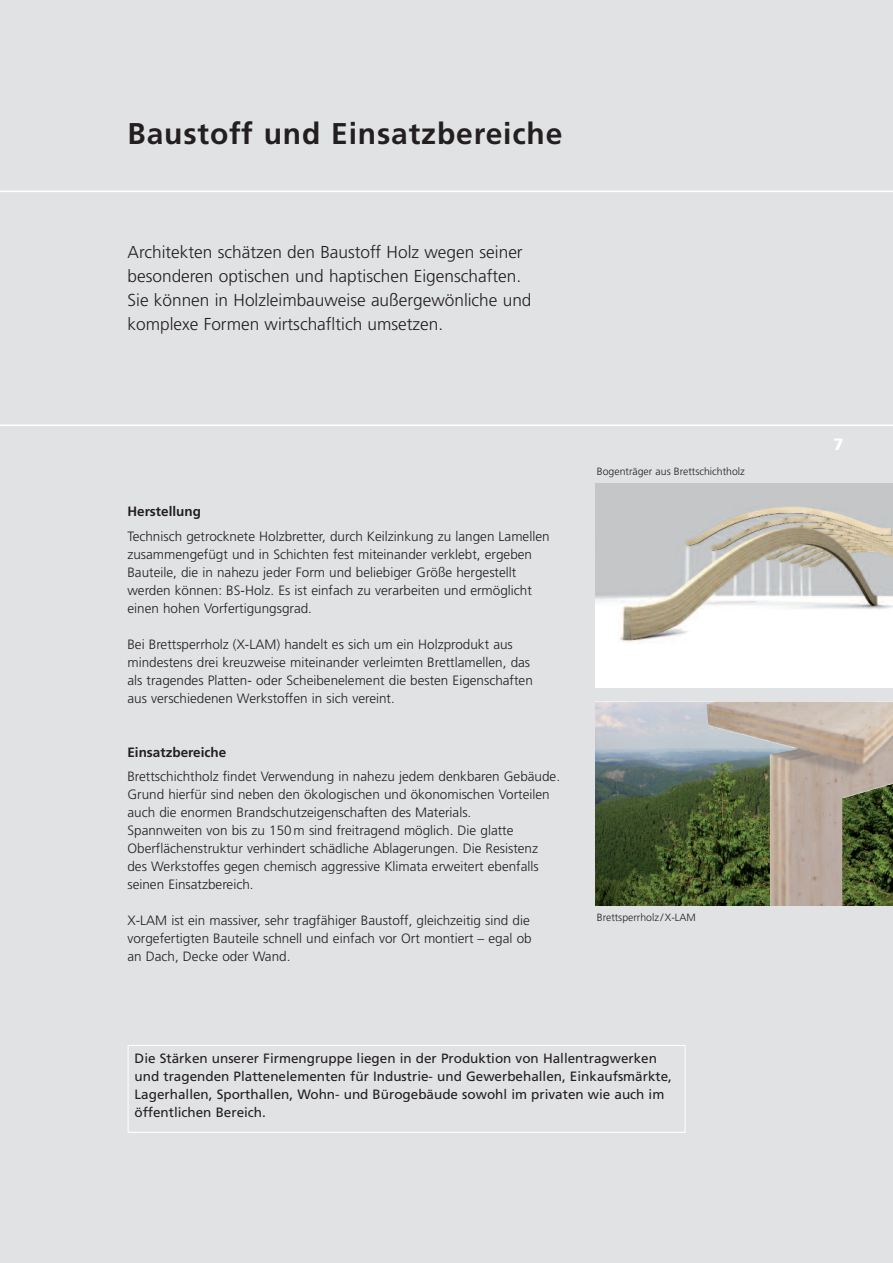
<style>
.page{position:relative;width:893px;height:1263px;background:#e1e2e4}
.page>*{position:absolute;margin:0;border:0;box-sizing:border-box;transform-origin:0 0}
.t1{font:700 30px "Frutiger";letter-spacing:.03em;color:#231f20}
.t2{font:300 17.25px/24px "Frutiger 45";color:#231f20}
.t3{font:900 16.5px "Frutiger";color:#fff}
.t4{font:300 13.5px/18px "Frutiger 45";color:#231f20}
.t5{font:13.5px/18px "Frutiger 55 Roman";color:#231f20}
.t6{font:700 13.5px "Frutiger";color:#231f20}
.t7{font:300 10.5px "Frutiger 45";color:#231f20}
</style>
<div class="page">
<hr style="left:0;top:191px;width:893px;height:1px;background:#fff">
<hr style="left:0;top:424px;width:893px;height:2px;background:#fff">
<div style="left:128px;top:1045px;width:558px;height:88px;border:1px solid #fff"></div>
<img style="left:595px;top:702px;width:111px;height:203px">
<img style="left:706px;top:702px;width:187px;height:203px">
<hr style="left:595px;top:701px;width:298px;height:1px;background:#fff">
<img style="left:595px;top:483px;width:298px;height:204px">
<h1 class="t1" style="left:128px;top:122px;width:436px">Baustoff und Einsatzbereiche</h1>
<p class="t2" style="left:128px;top:241px;width:405px">Architekten schätzen den Baustoff Holz wegen seiner besonderen optischen und haptischen Eigenschaften.<br>Sie können in Holzleimbauweise außergewönliche und komplexe Formen wirtschafltich umsetzen.</p>
<p class="t6" style="left:127px;top:506px;width:75px">Herstellung</p>
<p class="t4" style="left:127px;top:528px;width:424px">Technisch getrocknete Holzbretter, durch Keilzinkung zu langen Lamellen zusammengefügt und in Schichten fest miteinander verklebt, ergeben Bauteile, die in nahezu jeder Form und beliebiger Größe hergestellt werden können: BS-Holz. Es ist einfach zu verarbeiten und ermöglicht einen hohen Vorfertigungsgrad.</p>
<p class="t4" style="left:127px;top:636px;width:407px">Bei Brettsperrholz (X-LAM) handelt es sich um ein Holzprodukt aus mindestens drei kreuzweise miteinander verleimten Brettlamellen, das als tragendes Platten- oder Scheibenelement die besten Eigenschaften aus verschiedenen Werkstoffen in sich vereint.</p>
<p class="t6" style="left:127px;top:746px;width:100px">Einsatzbereiche</p>
<p class="t4" style="left:127px;top:768px;width:434px">Brettschichtholz findet Verwendung in nahezu jedem denkbaren Gebäude.<br>Grund hierfür sind neben den ökologischen und ökonomischen Vorteilen auch die enormen Brandschutzeigenschaften des Materials.<br>Spannweiten von bis zu 150 m sind freitragend möglich. Die glatte Oberflächenstruktur verhindert schädliche Ablagerungen. Die Resistenz des Werkstoffes gegen chemisch aggressive Klimata erweitert ebenfalls seinen Einsatzbereich.</p>
<p class="t4" style="left:127px;top:912px;width:406px">X-LAM ist ein massiver, sehr tragfähiger Baustoff, gleichzeitig sind die vorgefertigten Bauteile schnell und einfach vor Ort montiert – egal ob an Dach, Decke oder Wand.</p>
<p class="t7" style="left:597px;top:467px;width:149px">Bogenträger aus Brettschichtholz</p>
<p class="t7" style="left:597px;top:913px;width:100px">Brettsperrholz /X-LAM</p>
<p class="t5" style="left:135px;top:1050px;width:539px">Die Stärken unserer Firmengruppe liegen in der Produktion von Hallentragwerken und tragenden Plattenelementen für Industrie- und Gewerbehallen, Einkaufsmärkte, Lagerhallen, Sporthallen, Wohn- und Bürogebäude sowohl im privaten wie auch im öffentlichen Bereich.</p>
<p class="t3" style="left:833px;top:438px;width:12px">7</p>
</div>
